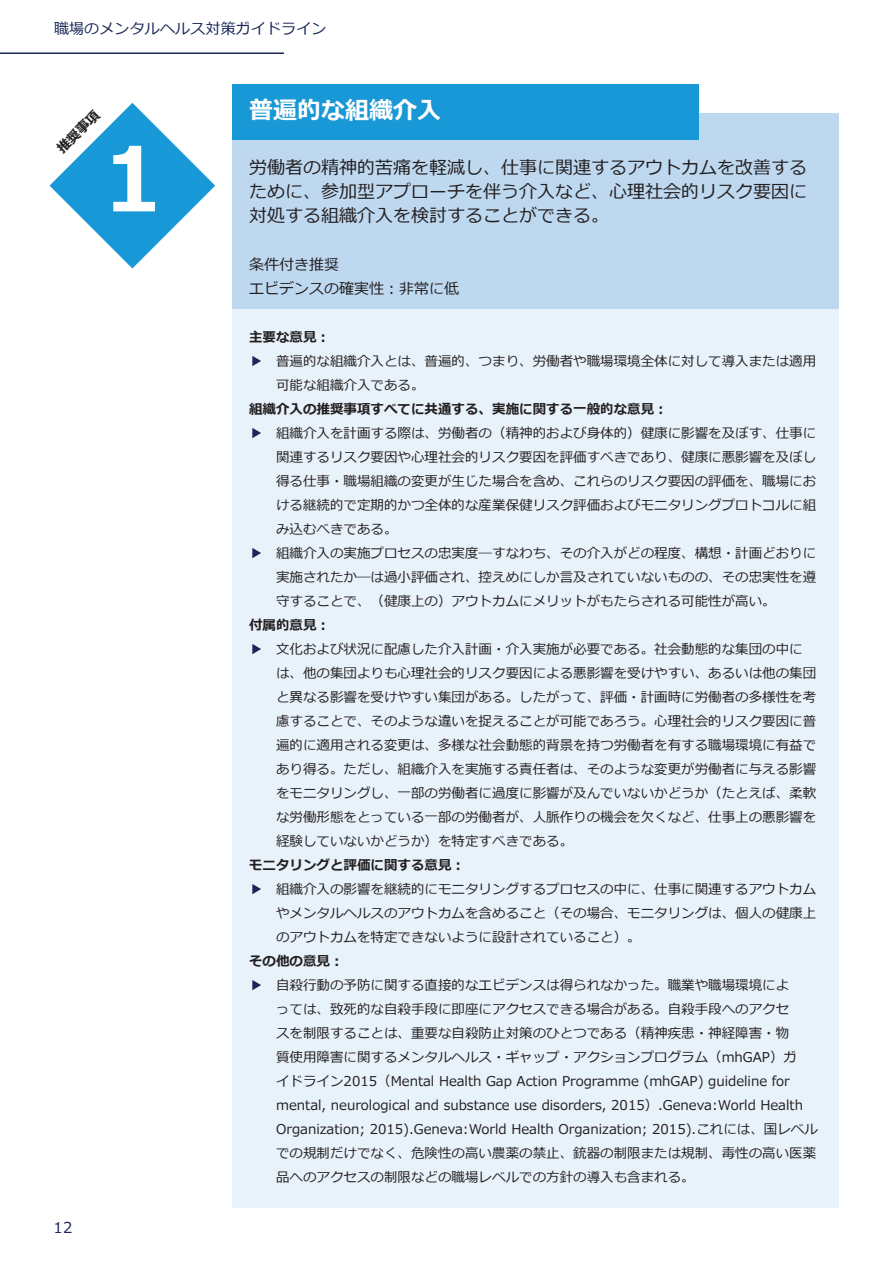
<style>
.page{position:relative;width:893px;height:1263px;background:#fff}
.page>*{position:absolute;margin:0;border:0;box-sizing:border-box;transform-origin:0 0}
._11_16_Reg_JU_Left{font:700 88.95px "Meiryo";color:#fff}
._35_Bold_Left{font:700 24px "Meiryo";color:#fff}
._15_Bold_Left{font:18px/24px "Meiryo";color:#231f20;text-align:justify}
.t1{font:15px "Meiryo";letter-spacing:.01em;color:#182757}
._15_Bold_Left-2{font:italic 15px/24px "Meiryo";color:#231f20}
.t2{font:13.5px/24px "Meiryo";color:#231f20}
._15_Bold_Left-3{font:700 13.5px "Meiryo";color:#231f20}
._11_16_Reg_JU_Left-2{font:700 13.5px "Meiryo";color:#231f20}
.s1{font-weight:700;color:#fff}
</style>
<div class="page">
<hr style="left:0;top:53px;width:284px;height:1px;background:#182757">
<svg style="left:50px;top:103px;width:165px;height:165px"></svg>
<div style="left:232px;top:113px;width:607px;height:1095px;background:#e8f2fa"></div>
<div style="left:232px;top:113px;width:607px;height:196px;background:#bed8f0"></div>
<div style="left:232px;top:84px;width:467px;height:56px;background:#1898d6"></div>
<p class="t1" style="left:54px;top:18px;width:274px">職場のメンタルヘルス対策ガイドライン</p>
<p class="_11_16_Reg_JU_Left-2" style="left:53px;top:144px;width:56px;rotate:-45deg">推奨事項</p>
<p class="_11_16_Reg_JU_Left" style="left:102px;top:117px;width:62px">1</p>
<p class="t1" style="left:54px;top:1216px;width:20px">12</p>
<p class="_35_Bold_Left" style="left:249px;top:94px;width:193px">普遍的な組織介入</p>
<p class="_15_Bold_Left" style="left:249px;top:156px;width:559px">労働者の精神的苦痛を軽減し、仕事に関連するアウトカムを改善するために、参加型アプローチを伴う介入など、心理社会的リスク要因に対処する組織介入を検討することができる。</p>
<p class="_15_Bold_Left-2" style="left:249px;top:253px;width:211px">条件付き推奨<br>エビデンスの確実性：非常に低</p>
<p class="_15_Bold_Left-3" style="left:249px;top:328px;width:82px">主要な意見：</p>
<p class="t2" style="left:276px;top:350px;width:542px;text-indent:-27px"><span class="s1">▶</span> 普遍的な組織介入とは、普遍的、つまり、労働者や職場環境全体に対して導入または適用可能な組織介入である。</p>
<p class="_15_Bold_Left-3" style="left:249px;top:400px;width:420px">組織介入の推奨事項すべてに共通する、実施に関する一般的な意見：</p>
<p class="t2" style="left:276px;top:422px;width:542px;text-align:justify;text-indent:-27px"><span class="s1">▶</span> 組織介入を計画する際は、労働者の（精神的および身体的）健康に影響を及ぼす、仕事に関連するリスク要因や心理社会的リスク要因を評価すべきであり、健康に悪影響を及ぼし得る仕事・職場組織の変更が生じた場合を含め、これらのリスク要因の評価を、職場における継続的で定期的かつ全体的な産業保健リスク評価およびモニタリングプロトコルに組み込むべきである。</p>
<p class="t2" style="left:276px;top:542px;width:542px;text-align:justify;text-indent:-27px"><span class="s1">▶</span> 組織介入の実施プロセスの忠実度―すなわち、その介入がどの程度、構想・計画どおりに実施されたか―は過小評価され、控えめにしか言及されていないものの、その忠実性を遵守することで、（健康上の）アウトカムにメリットがもたらされる可能性が高い。</p>
<p class="_15_Bold_Left-3" style="left:249px;top:616px;width:82px">付属的意見：</p>
<p class="t2" style="left:276px;top:638px;width:542px;text-indent:-27px"><span class="s1">▶</span> 文化および状況に配慮した介入計画・介入実施が必要である。社会動態的な集団の中には、他の集団よりも心理社会的リスク要因による悪影響を受けやすい、あるいは他の集団と異なる影響を受けやすい集団がある。したがって、評価・計画時に労働者の多様性を考慮することで、そのような違いを捉えることが可能であろう。心理社会的リスク要因に普遍的に適用される変更は、多様な社会動態的背景を持つ労働者を有する職場環境に有益であり得る。ただし、組織介入を実施する責任者は、そのような変更が労働者に与える影響をモニタリングし、一部の労働者に過度に影響が及んでいないかどうか（たとえば、柔軟な労働形態をとっている一部の労働者が、人脈作りの機会を欠くなど、仕事上の悪影響を経験していないかどうか）を特定すべきである。</p>
<p class="_15_Bold_Left-3" style="left:249px;top:856px;width:217px">モニタリングと評価に関する意見：</p>
<p class="t2" style="left:276px;top:878px;width:542px;text-align:justify;text-indent:-27px"><span class="s1">▶</span> 組織介入の影響を継続的にモニタリングするプロセスの中に、仕事に関連するアウトカムやメンタルヘルスのアウトカムを含めること（その場合、モニタリングは、個人の健康上のアウトカムを特定できないように設計されていること）。</p>
<p class="_15_Bold_Left-3" style="left:249px;top:952px;width:96px">その他の意見：</p>
<p class="t2" style="left:276px;top:974px;width:543px;text-indent:-27px"><span class="s1">▶</span> 自殺行動の予防に関する直接的なエビデンスは得られなかった。職業や職場環境によ<br>っては、致死的な自殺手段に即座にアクセスできる場合がある。自殺手段へのアクセ<br>スを制限することは、重要な自殺防止対策のひとつである（精神疾患・神経障害・物<br>質使用障害に関するメンタルヘルス・ギャップ・アクションプログラム（mhGAP）ガ<br>イドライン2015（Mental Health Gap Action Programme (mhGAP) guideline for mental, neurological and substance use disorders, 2015）.Geneva:World Health Organization; 2015).Geneva:World Health Organization; 2015).これには、国レベルでの規制だけでなく、危険性の高い農薬の禁止、銃器の制限または規制、毒性の高い医薬品へのアクセスの制限などの職場レベルでの方針の導入も含まれる。</p>
</div>
